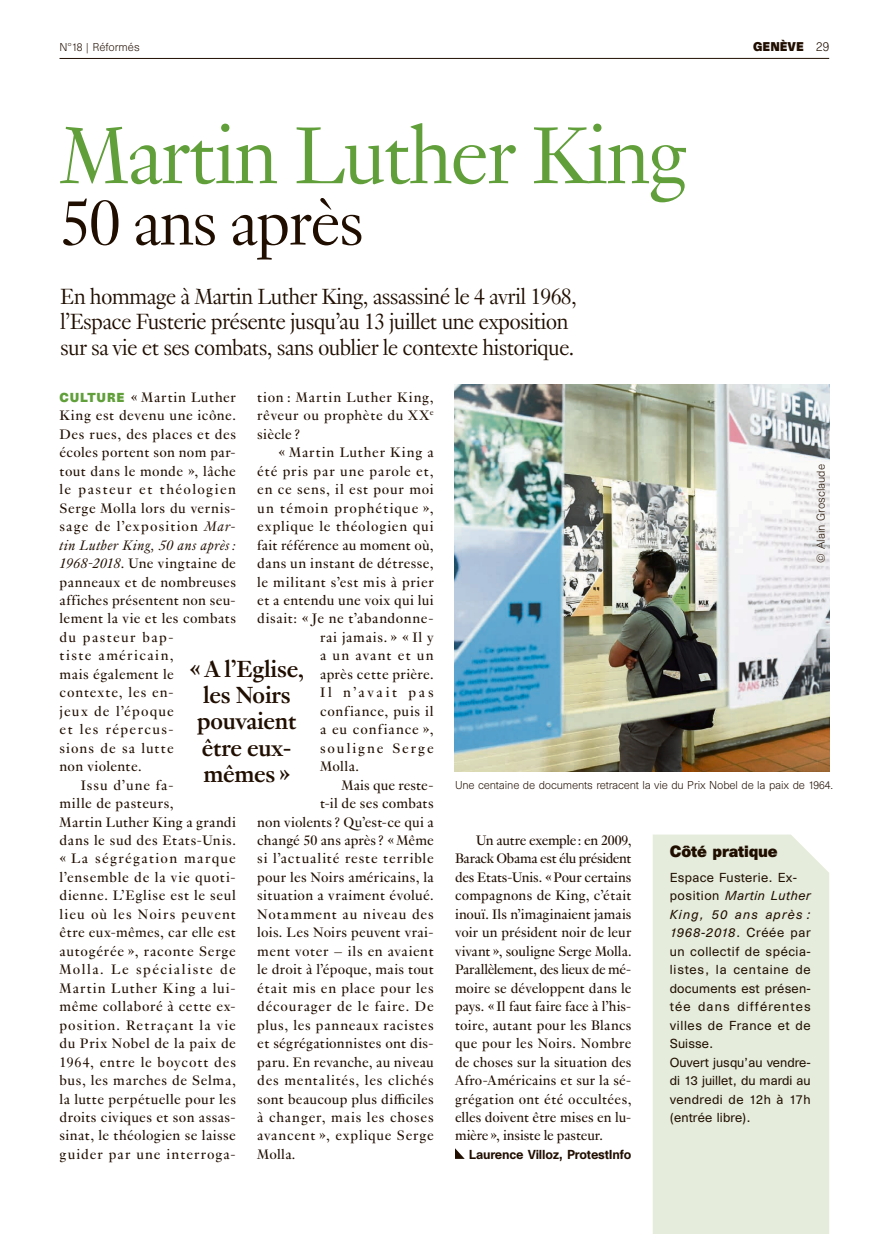
<style>
.page{position:relative;width:893px;height:1234px;background:#fff}
.page>*{position:absolute;margin:0;border:0;box-sizing:border-box;transform-origin:0 0}
.t1{font:300 88.2px "Genath";letter-spacing:-.03em;color:#609f39}
.t2{font:300 69px "Genath";letter-spacing:-.03em;color:#200e00}
.t3{font:700 25.5px/26.2px "Genath";letter-spacing:-.01em;color:#200e00}
.t4{font:300 24px/25.5px "Genath";letter-spacing:-.03em;color:#200e00}
.t5{font:15px/18.5px "Genath";letter-spacing:.04em;color:#200e00;text-align:justify}
.t6{font:15px "Genath";letter-spacing:.02em;color:#200e00}
.t7{font:15px "Genath";letter-spacing:.015em;color:#200e00}
.t8{font:15px "Genath";letter-spacing:.01em;color:#200e00}
.t9{font:15px "Genath";letter-spacing:.07em;color:#200e00}
.t10{font:15px "Genath";letter-spacing:.06em;color:#200e00}
.t11{font:15px "Genath";letter-spacing:.065em;color:#200e00}
.t12{font:15px "Genath";letter-spacing:.09em;color:#200e00}
.t13{font:15px "Genath";letter-spacing:.005em;color:#200e00}
.t14{font:15px "Genath";letter-spacing:.075em;color:#200e00}
.t15{font:15px "Genath";letter-spacing:.085em;color:#200e00}
.t16{font:italic 15px "Genath";letter-spacing:.035em;color:#200e00}
.t17{font:15px "Genath";letter-spacing:.095em;color:#200e00}
.t18{font:15px "Genath";letter-spacing:.125em;color:#200e00}
.t19{font:15px "Genath";color:#200e00}
.t20{font:15px "Genath";letter-spacing:.08em;color:#200e00}
.t21{font:15px "Genath";letter-spacing:.185em;color:#200e00}
.t22{font:700 15px "Unica SB";letter-spacing:-.01em;color:#200e00}
.t23{font:12px/18.5px "Unica SB";letter-spacing:.025em;color:#200e00}
.t24{font:500 12px "Unica SB";letter-spacing:-.01em;color:#200e00}
.t25{font:700 11.7px "Unica SB";color:#200e00}
.t26{font:300 10.5px "Unica SB";letter-spacing:-.01em;color:#200e00}
.s1{font-weight:300;font-size:12px}
.s2{font-family:"Unica SB";font-weight:700;font-size:12px;color:#609f39}
.s3{font-style:italic}
</style>
<div class="page">
<svg style="left:455px;top:1148px;width:9px;height:10px"></svg>
<img style="left:455px;top:384px;width:374px;height:387px">
<div style="left:653px;top:834px;width:176px;height:399px;background:#e5ecdb"></div>
<hr style="left:60px;top:58px;width:769px;height:1px;background:#200e00">
<p class="t26" style="left:60px;top:41px;width:82px">N°18 | Réformés</p>
<p class="t25" style="left:753px;top:39px;width:78px">GENÈVE <span class="s1">29</span></p>
<h1 class="t1" style="left:60px;top:93px;width:629px">Martin Luther King</h1>
<h2 class="t2" style="left:60px;top:174px;width:306px">50 ans après</h2>
<h3 class="t4" style="left:60px;top:282px;width:518px">En hommage à Martin Luther King, assassiné le 4 avril 1968, l’Espace Fusterie présente jusqu’au 13 juillet une exposition sur sa vie et ses combats, sans oublier le contexte historique.</h3>
<p class="t5" style="left:60px;top:387px;width:178px"><span class="s2">CULTURE</span> « Martin Luther</p>
<p class="t5" style="left:60px;top:405px;width:178px">King est devenu une icône.</p>
<p class="t5" style="left:60px;top:423px;width:178px">Des rues, des places et des</p>
<p class="t6" style="left:60px;top:442px;width:178px">écoles portent son nom par-</p>
<p class="t5" style="left:60px;top:460px;width:178px">tout dans le monde », lâche</p>
<p class="t12" style="left:60px;top:479px;width:178px">le pasteur et théologien</p>
<p class="t5" style="left:60px;top:497px;width:178px">Serge Molla lors du vernis-</p>
<p class="t14" style="left:60px;top:515px;width:178px">sage de l’exposition <span class="s3">Mar-</span></p>
<p class="t16" style="left:60px;top:534px;width:178px">tin Luther King, 50 ans après :</p>
<p class="t5" style="left:60px;top:553px;width:178px"><span class="s3">1968-2018</span>. Une vingtaine de</p>
<p class="t5" style="left:60px;top:571px;width:178px">panneaux et de nombreuses</p>
<p class="t7" style="left:60px;top:589px;width:178px">affiches présentent non seu-</p>
<p class="t5" style="left:60px;top:608px;width:178px">lement la vie et les combats</p>
<p class="t15" style="left:60px;top:626px;width:116px">du pasteur bap-</p>
<p class="t12" style="left:60px;top:645px;width:116px">tiste américain,</p>
<p class="t5" style="left:60px;top:663px;width:116px">mais également le</p>
<p class="t10" style="left:60px;top:682px;width:116px">contexte, les en-</p>
<p class="t14" style="left:60px;top:700px;width:116px">jeux de l’époque</p>
<p class="t12" style="left:60px;top:718px;width:116px">et les répercus-</p>
<p class="t11" style="left:60px;top:737px;width:116px">sions de sa lutte</p>
<p class="t7" style="left:60px;top:755px;width:83px">non violente.</p>
<p class="t10" style="left:81px;top:774px;width:94px">Issu d’une fa-</p>
<p class="t5" style="left:60px;top:792px;width:116px">mille de pasteurs,</p>
<p class="t5" style="left:60px;top:811px;width:178px">Martin Luther King a grandi</p>
<p class="t5" style="left:60px;top:829px;width:178px">dans le sud des Etats-Unis.</p>
<p class="t15" style="left:60px;top:848px;width:178px">« La ségrégation marque</p>
<p class="t5" style="left:60px;top:866px;width:178px">l’ensemble de la vie quoti-</p>
<p class="t5" style="left:60px;top:885px;width:178px">dienne. L’Eglise est le seul</p>
<p class="t9" style="left:60px;top:903px;width:178px">lieu où les Noirs peuvent</p>
<p class="t5" style="left:60px;top:922px;width:178px">être eux-mêmes, car elle est</p>
<p class="t5" style="left:60px;top:940px;width:178px">autogérée », raconte Serge</p>
<p class="t17" style="left:60px;top:958px;width:178px">Molla. Le spécialiste de</p>
<p class="t9" style="left:60px;top:977px;width:178px">Martin Luther King a lui-</p>
<p class="t5" style="left:60px;top:995px;width:178px">même collaboré à cette ex-</p>
<p class="t9" style="left:60px;top:1014px;width:178px">position. Retraçant la vie</p>
<p class="t5" style="left:60px;top:1032px;width:178px">du Prix Nobel de la paix de</p>
<p class="t5" style="left:60px;top:1051px;width:178px">1964, entre le boycott des</p>
<p class="t5" style="left:60px;top:1069px;width:178px">bus, les marches de Selma,</p>
<p class="t5" style="left:60px;top:1088px;width:178px">la lutte perpétuelle pour les</p>
<p class="t5" style="left:60px;top:1106px;width:178px">droits civiques et son assas-</p>
<p class="t5" style="left:60px;top:1125px;width:178px">sinat, le théologien se laisse</p>
<p class="t11" style="left:60px;top:1143px;width:178px">guider par une interroga-</p>
<p class="t5" style="left:257px;top:387px;width:178px">tion : Martin Luther King, rêveur ou prophète du XX<sup>e </sup>siècle ?</p>
<p class="t10" style="left:279px;top:442px;width:157px">« Martin Luther King a</p>
<p class="t5" style="left:257px;top:460px;width:178px">été pris par une parole et,</p>
<p class="t5" style="left:257px;top:479px;width:178px">en ce sens, il est pour moi</p>
<p class="t11" style="left:257px;top:497px;width:178px">un témoin prophétique »,</p>
<p class="t5" style="left:257px;top:516px;width:178px">explique le théologien qui</p>
<p class="t13" style="left:257px;top:534px;width:178px">fait référence au moment où,</p>
<p class="t5" style="left:257px;top:553px;width:178px">dans un instant de détresse,</p>
<p class="t5" style="left:257px;top:571px;width:178px">le militant s’est mis à prier</p>
<p class="t6" style="left:257px;top:589px;width:178px">et a entendu une voix qui lui</p>
<p class="t5" style="left:257px;top:608px;width:178px">disait: « Je ne t’abandonne-</p>
<p class="t5" style="left:320px;top:626px;width:115px">rai jamais. » « Il y</p>
<p class="t20" style="left:320px;top:645px;width:115px">a un avant et un</p>
<p class="t6" style="left:320px;top:663px;width:115px">après cette prière.</p>
<p class="t21" style="left:320px;top:682px;width:115px">Il n’avait pas</p>
<p class="t5" style="left:320px;top:700px;width:115px">confiance, puis il</p>
<p class="t10" style="left:320px;top:718px;width:115px">a eu confiance »,</p>
<p class="t18" style="left:320px;top:737px;width:115px">souligne Serge</p>
<p class="t5" style="left:320px;top:756px;width:40px">Molla.</p>
<p class="t19" style="left:341px;top:774px;width:94px">Mais que reste-</p>
<p class="t7" style="left:320px;top:792px;width:115px">t-il de ses combats</p>
<p class="t8" style="left:257px;top:811px;width:178px">non violents ? Qu’est-ce qui a</p>
<p class="t13" style="left:257px;top:829px;width:178px">changé 50 ans après ? « Même</p>
<p class="t5" style="left:257px;top:848px;width:178px">si l’actualité reste terrible</p>
<p class="t7" style="left:257px;top:866px;width:178px">pour les Noirs américains, la</p>
<p class="t5" style="left:257px;top:885px;width:178px">situation a vraiment évolué.</p>
<p class="t5" style="left:257px;top:903px;width:178px">Notamment au niveau des</p>
<p class="t6" style="left:257px;top:921px;width:178px">lois. Les Noirs peuvent vrai-</p>
<p class="t5" style="left:257px;top:940px;width:178px">ment voter – ils en avaient</p>
<p class="t8" style="left:257px;top:958px;width:178px">le droit à l’époque, mais tout</p>
<p class="t5" style="left:257px;top:977px;width:178px">était mis en place pour les</p>
<p class="t5" style="left:257px;top:995px;width:178px">décourager de le faire. De</p>
<p class="t5" style="left:257px;top:1014px;width:178px">plus, les panneaux racistes</p>
<p class="t7" style="left:257px;top:1032px;width:178px">et ségrégationnistes ont dis-</p>
<p class="t8" style="left:257px;top:1051px;width:178px">paru. En revanche, au niveau</p>
<p class="t5" style="left:257px;top:1069px;width:178px">des mentalités, les clichés</p>
<p class="t6" style="left:257px;top:1087px;width:178px">sont beaucoup plus difficiles</p>
<p class="t5" style="left:257px;top:1106px;width:178px">à changer, mais les choses</p>
<p class="t5" style="left:257px;top:1125px;width:178px">avancent », explique Serge</p>
<p class="t5" style="left:257px;top:1143px;width:40px">Molla.</p>
<p class="t26" style="left:814px;top:562px;width:100px;rotate:-90deg">© Alain Grosclaude</p>
<h3 class="t3" style="left:190px;top:653px;width:116px">« A l’Eglise, les Noirs pouvaient être eux&shy;mêmes »</h3>
<p class="t26" style="left:455px;top:778px;width:379px">Une centaine de documents retracent la vie du Prix Nobel de la paix de 1964.</p>
<p class="t5" style="left:455px;top:829px;width:178px;text-indent:21px">Un autre exemple : en 2009, Barack Obama est élu président des Etats-Unis. « Pour certains compagnons de King, c’était inouï. Ils n’imaginaient jamais voir un président noir de leur vivant », souligne Serge Molla.<br>Parallèlement, des lieux de mé&shy;moire se développent dans le pays. « Il faut faire face à l’his&shy;toire, autant pour les Blancs que pour les Noirs. Nombre de choses sur la situation des Afro-Américains et sur la sé&shy;grégation ont été occultées, elles doivent être mises en lu&shy;mière », insiste le pasteur.</p>
<p class="t24" style="left:469px;top:1146px;width:164px">Laurence Villoz, ProtestInfo</p>
<p class="t22" style="left:670px;top:842px;width:109px">Côté pratique</p>
<p class="t23" style="left:670px;top:868px;width:143px">Espace Fusterie. Ex&shy;position <span class="s3">Martin Luther<br>King, 50 ans après :<br>1968-2018</span>. Créée par un collectif de spécia&shy;listes, la centaine de documents est présen&shy;tée dans différentes villes de France et de<br>Suisse.<br>Ouvert jusqu’au vendre&shy;di 13 juillet, du mardi au vendredi de 12h à 17h (entrée libre).</p>
</div>
